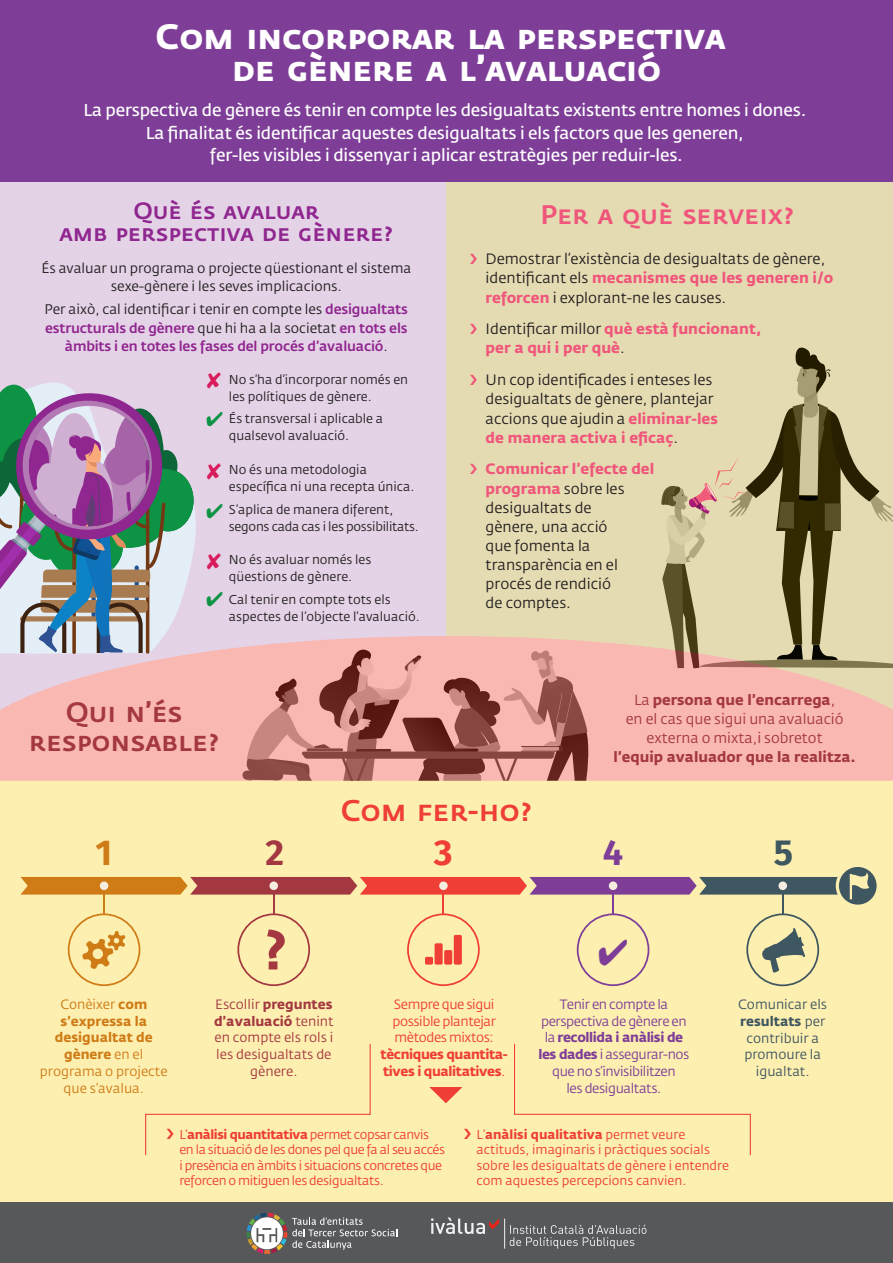
<style>
.page{position:relative;width:893px;height:1263px;background:#fff}
.page>*{position:absolute;margin:0;border:0;box-sizing:border-box;transform-origin:0 0}
.t1{font:63.75px "Fedra Sans Medium SC";color:#a43841}
.t2{font:700 36px "Fira Sans";color:#cf7c17}
.t3{font:700 36px "Fira Sans";color:#a43841}
.t4{font:700 36px "Fira Sans";color:#ee3e35}
.t5{font:700 36px "Fira Sans";color:#7e3e98}
.t6{font:700 36px "Fira Sans";color:#3f5760}
.t7{font:34.95px/32.5px "Fedra Sans Bold SC";color:#fff;text-align:center}
.t8{font:29.7px "Fedra Sans Medium SC";color:#ee3e35}
.t9{font:27.75px/29.1px "Fedra Sans Medium SC";color:#a43841;text-align:center}
.t10{font:26.55px "Fedra Sans Medium SC";color:#f0567b}
.t11{font:23.4px/22.4px "Fedra Sans Medium SC";color:#90268f;text-align:center}
.t12{font:16.95px/22.2px "Fedra Sans Std";letter-spacing:-.01em;color:#fff;text-align:center}
.t13{font:14.85px/19px "Fedra Sans Std";color:#231f20}
.t14{font:700 14.85px/19px "Fedra Sans Std";color:#f0567b}
.t15{font:14.55px/18.9px "Fedra Sans Std";color:#a43841;text-align:center}
.t16{font:500 13.8px/18px "Fedra Sans Std";letter-spacing:-.01em;color:#90268f;text-align:center}
.t17{font:13.8px/18px "Fedra Sans Std";color:#231f20;text-align:center}
.t18{font:13.35px/17px "Fedra Sans Std";letter-spacing:-.03em;color:#7e3e98;text-align:center}
.t19{font:13.35px/17px "Fedra Sans Std";letter-spacing:-.03em;color:#ee3e35;text-align:center}
.t20{font:13.35px/17px "Fedra Sans Std";color:#cf7c17;text-align:center}
.t21{font:13.35px/17px "Fedra Sans Std";color:#a43841;text-align:center}
.t22{font:13.35px/17px "Fedra Sans Std";color:#3f5760;text-align:center}
.t23{font:12.75px/17px "Fedra Sans Std";color:#231f20}
.t24{font:12.75px/15.3px "Fedra Sans Std";letter-spacing:-.02em;color:#ee3e35}
.t25{font:12.75px/15.3px "Fedra Sans Std";color:#ee3e35}
.t26{font:12.75px/17px "Fedra Sans Std";letter-spacing:-.02em;color:#231f20}
.s1{font-weight:400;color:#231f20}
.s2{font-weight:700;color:#f0567b}
.s3{font-weight:700}
</style>
<div class="page">
<div style="left:0;top:688px;width:893px;height:515px;background:#fdefb0"></div>
<div style="left:0;top:1203px;width:893px;height:60px;background:#57585a"></div>
<div style="left:0;top:181px;width:447px;height:544px;background:#e4d3e7"></div>
<div style="left:446px;top:181px;width:447px;height:553px;background:#e5dbb2"></div>
<div style="left:0;top:0;width:893px;height:181px;background:#7e3e98"></div>
<svg style="left:247px;top:1213px;width:150px;height:41px"></svg>
<svg style="left:431px;top:1217px;width:215px;height:31px"></svg>
<hr style="left:504px;top:1218px;width:1px;height:30px;background:#f2f3f4">
<svg style="left:514px;top:1043px;width:237px;height:113px"></svg>
<svg style="left:429px;top:1087px;width:33px;height:16px"></svg>
<svg style="left:837px;top:865px;width:41px;height:41px"></svg>
<div style="left:836px;top:864px;width:44px;height:44px;border:3px solid #fdefb0;border-radius:50%"></div>
<svg style="left:0;top:636px;width:893px;height:145px;background:#f6bbb4"></svg>
<svg style="left:242px;top:650px;width:346px;height:131px;background:#c88780"></svg>
<svg style="left:0;top:382px;width:218px;height:272px"></svg>
<hr style="left:146px;top:459px;width:3px;height:195px;background:#733814;border-radius:2px">
<hr style="left:72px;top:507px;width:4px;height:147px;background:#804c2e;border-radius:2px">
<svg style="left:0;top:385px;width:194px;height:268px;background:#9c99ab"></svg>
<svg style="left:661px;top:348px;width:232px;height:320px"></svg>
<svg style="left:145px;top:1043px;width:226px;height:113px"></svg>
<svg style="left:20px;top:872px;width:849px;height:114px"></svg>
<svg style="left:207px;top:382px;width:11px;height:6px"></svg>
<svg style="left:207px;top:463px;width:11px;height:16px"></svg>
<svg style="left:207px;top:553px;width:11px;height:16px"></svg>
<svg style="left:207px;top:412px;width:11px;height:14px"></svg>
<svg style="left:207px;top:504px;width:11px;height:14px"></svg>
<svg style="left:207px;top:591px;width:11px;height:15px"></svg>
<p class="t7" style="left:156px;top:21px;width:571px">Com incorporar la perspectiva de gènere a l’avaluació</p>
<p class="t12" style="left:83px;top:99px;width:724px">La perspectiva de gènere és tenir en compte les desigualtats existents entre homes i dones.<br>La finalitat és identificar aquestes desigualtats i els factors que les generen,<br>fer-les visibles i dissenyar i aplicar estratègies per reduir-les.</p>
<p class="t11" style="left:60px;top:200px;width:335px">Què és avaluar<br>amb perspectiva de gènere?</p>
<p class="t10" style="left:540px;top:200px;width:255px">Per a què serveix?</p>
<p class="t17" style="left:41px;top:259px;width:371px">És avaluar un programa o projecte qüestionant el sistema sexe-gènere i les seves implicacions.</p>
<p class="t16" style="left:45px;top:301px;width:365px"><span class="s1">Per això, cal identificar i tenir en compte les</span> desigualtats estructurals de gènere <span class="s1">que hi ha a la societat</span> en tots els àmbits i en totes les fases del procés d’avaluació<span class="s1">.</span></p>
<p class="t23" style="left:229px;top:371px;width:181px">No s’ha d’incorporar només en les polítiques de gènere.</p>
<p class="t23" style="left:229px;top:410px;width:156px">És transversal i aplicable a qualsevol avaluació.</p>
<p class="t23" style="left:229px;top:461px;width:187px">No és una metodologia específica ni una recepta única.</p>
<p class="t26" style="left:229px;top:501px;width:191px">S’aplica de manera diferent, segons cada cas i les possibilitats.</p>
<p class="t23" style="left:229px;top:551px;width:144px">No és avaluar només les qüestions de gènere.</p>
<p class="t23" style="left:229px;top:591px;width:192px">Cal tenir en compte tots els aspectes de l’objecte l’avaluació.</p>
<p class="t13" style="left:486px;top:250px;width:349px">Demostrar l’existència de desigualtats de gènere, identificant els <span class="s2">mecanismes que les generen i/o reforcen</span> i explorant-ne les causes.</p>
<p class="t14" style="left:486px;top:320px;width:277px"><span class="s1">Identificar millor</span> què està funcionant, per a qui i per què<span class="s1">.</span></p>
<p class="t13" style="left:486px;top:371px;width:234px">Un cop identificades i enteses les desigualtats de gènere, plantejar accions que ajudin a <span class="s2">eliminar-les de manera activa i eficaç</span>.</p>
<p class="t13" style="left:486px;top:460px;width:170px"><span class="s2">Comunicar l’efecte del programa</span> sobre les desigualtats de<br>gènere, una acció<br>que fomenta la transparència en el procés de rendició<br>de comptes.</p>
<p class="t9" style="left:29px;top:698px;width:192px">Qui n’és responsable?</p>
<p class="t15" style="left:614px;top:690px;width:244px">La <span class="s3">persona que l’encarrega</span>,<br>en el cas que sigui una avaluació externa o mixta,i sobretot<br><span class="s3">l’equip avaluador que la realitza.</span></p>
<p class="t8" style="left:341px;top:793px;width:193px">Com fer-ho?</p>
<p class="t2" style="left:95px;top:822px;width:18px">1</p>
<p class="t3" style="left:266px;top:822px;width:20px">2</p>
<p class="t4" style="left:434px;top:822px;width:20px">3</p>
<p class="t5" style="left:603px;top:822px;width:22px">4</p>
<p class="t6" style="left:774px;top:822px;width:21px">5</p>
<p class="t1" style="left:261px;top:910px;width:28px">?</p>
<p class="t20" style="left:40px;top:995px;width:129px">Conèixer <span class="s3">com s’expressa la desigualtat de gènere</span> en el programa o projecte que s’avalua.</p>
<p class="t21" style="left:214px;top:995px;width:121px">Escollir <span class="s3">preguntes d’avaluació</span> tenint en compte els rols i les desigualtats de gènere.</p>
<p class="t22" style="left:738px;top:995px;width:90px">Comunicar els <span class="s3">resultats</span> per contribuir a promoure la igualtat.</p>
<p class="t18" style="left:538px;top:995px;width:153px">Tenir en compte la perspectiva de gènere en la <span class="s3">recollida i anàlisi de les dades</span> i assegurar-nos que no s’invisibilitzen<br>les desigualtats.</p>
<p class="t19" style="left:381px;top:995px;width:129px">Sempre que sigui possible plantejar mètodes mixtos: <span class="s3">tècniques quantita&shy;tives i qualitatives</span>.</p>
<p class="t24" style="left:179px;top:1127px;width:267px">L’<span class="s3">anàlisi quantitativa</span> permet copsar canvis en la situació de les dones pel que fa al seu accés i presència en àmbits i situacions concretes que reforcen o mitiguen les desigualtats.</p>
<p class="t25" style="left:477px;top:1127px;width:254px">L’<span class="s3">anàlisi qualitativa</span> permet veure actituds, imaginaris i pràctiques socials sobre les desigualtats de gènere i entendre com aquestes percepcions canvien.</p>
</div>
